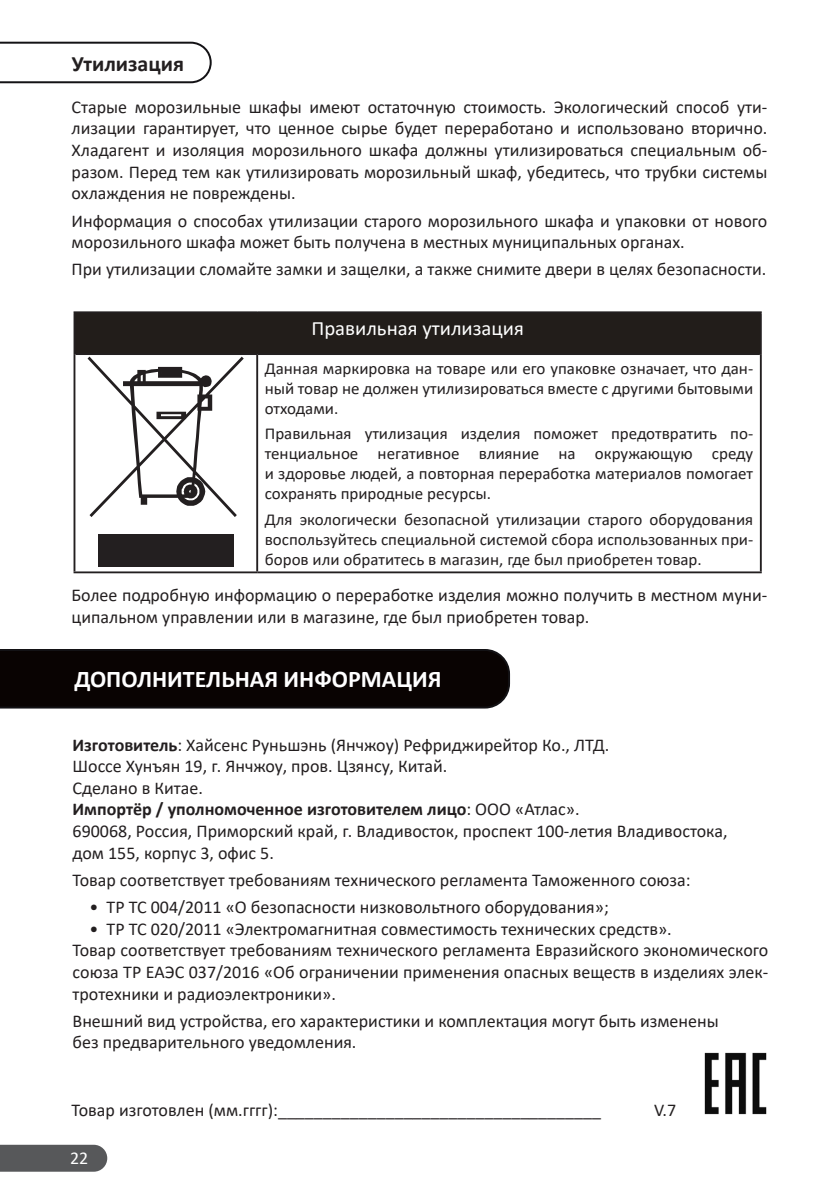
<style>
.page{position:relative;width:840px;height:1191px;background:#fff}
.page>*{position:absolute;margin:0;border:0;box-sizing:border-box;transform-origin:0 0}
.Заголовок_раздела{font:700 24px "Calibri";color:#fff}
.Подзаголовок{font:700 22px "Calibri";color:#231f20}
.t1{font:20.4px "Calibri";color:#fff}
.t2{font:18px/21.6px "Calibri";color:#231f20}
.t3{font:18px "Calibri";color:#fff}
.t4{font:16.6px/20px "Calibri";color:#231f20;text-align:justify}
.s1{font-weight:700}
</style>
<div class="page">
<div style="left:0;top:1144px;width:107px;height:27px;background:#57585a"></div>
<div style="left:74px;top:312px;width:686px;height:42px;background:#221d1a"></div>
<hr style="left:73px;top:311px;width:184px;height:2px;background:#231f20">
<hr style="left:257px;top:311px;width:504px;height:2px;background:#231f20">
<hr style="left:75px;top:353px;width:182px;height:2px;background:#231f20">
<hr style="left:257px;top:353px;width:502px;height:2px;background:#231f20">
<hr style="left:73px;top:571px;width:184px;height:2px;background:#231f20">
<hr style="left:257px;top:571px;width:504px;height:2px;background:#231f20">
<hr style="left:73px;top:313px;width:2px;height:41px;background:#231f20">
<hr style="left:759px;top:313px;width:2px;height:41px;background:#231f20">
<hr style="left:73px;top:354px;width:2px;height:217px;background:#231f20">
<hr style="left:256px;top:355px;width:2px;height:216px;background:#231f20">
<hr style="left:759px;top:354px;width:2px;height:217px;background:#231f20">
<div style="left:98px;top:533px;width:135px;height:33px;background:#231f20"></div>
<svg style="left:87px;top:356px;width:156px;height:161px"></svg>
<img style="left:704px;top:1052px;width:63px;height:63px">
<div style="left:0;top:649px;width:509px;height:59px;background:#090302"></div>
<svg style="left:0;top:42px;width:211px;height:41px"></svg>
<p class="Подзаголовок" style="left:72px;top:48px;width:114px">Утилизация</p>
<p class="t2" style="left:72px;top:96px;width:697px;text-align:justify">Старые морозильные шкафы имеют остаточную стоимость. Экологический способ ути&shy;лизации гарантирует, что ценное сырье будет переработано и использовано вторично.<br>Хладагент и изоляция морозильного шкафа должны утилизироваться специальным об&shy;разом. Перед тем как утилизировать морозильный шкаф, убедитесь, что трубки системы охлаждения не повреждены.</p>
<p class="t2" style="left:72px;top:209px;width:697px">Информация о способах утилизации старого морозильного шкафа и упаковки от нового морозильного шкафа может быть получена в местных муниципальных органах.</p>
<p class="t2" style="left:72px;top:258px;width:695px">При утилизации сломайте замки и защелки, а также снимите двери в целях безопасности.</p>
<p class="t1" style="left:311px;top:314px;width:214px">Правильная утилизация</p>
<p class="t4" style="left:264px;top:358px;width:490px">Данная маркировка на товаре или его упаковке означает, что дан&shy;ный товар не должен утилизироваться вместе с другими бытовыми отходами.</p>
<p class="t4" style="left:264px;top:423px;width:490px">Правильная утилизация изделия поможет предотвратить по&shy;тенциальное негативное влияние на окружающую среду и здоровье людей, а повторная переработка материалов помогает сохранять природные ресурсы.</p>
<p class="t4" style="left:264px;top:509px;width:489px">Для экологически безопасной утилизации старого оборудования воспользуйтесь специальной системой сбора использованных при&shy;боров или обратитесь в магазин, где был приобретен товар.</p>
<p class="t2" style="left:72px;top:584px;width:697px">Более подробную информацию о переработке изделия можно получить в местном муни&shy;ципальном управлении или в магазине, где был приобретен товар.</p>
<p class="Заголовок_раздела" style="left:74px;top:662px;width:368px">ДОПОЛНИТЕЛЬНАЯ ИНФОРМАЦИЯ</p>
<p class="t2" style="left:72px;top:733px;width:538px"><span class="s1">Изготовитель</span>: Хайсенс Руньшэнь (Янчжоу) Рефриджирейтор Ко., ЛТД.<br>Шоссе Хунъян 19, г. Янчжоу, пров. Цзянсу, Китай.<br>Сделано в Китае.</p>
<p class="t2" style="left:72px;top:798px;width:656px"><span class="s1">Импортёр / уполномоченное изготовителем лицо</span>: ООО «Атлас».<br>690068, Россия, Приморский край, г. Владивосток, проспект 100-летия Владивостока, дом 155, корпус 3, офис 5.</p>
<p class="t2" style="left:72px;top:868px;width:619px">Товар соответствует требованиям технического регламента Таможенного союза:</p>
<p class="t2" style="left:89px;top:896px;width:520px">• ТР ТС 004/2011 «О безопасности низковольтного оборудования»;</p>
<p class="t2" style="left:89px;top:917px;width:583px">• ТР ТС 020/2011 «Электромагнитная совместимость технических средств».</p>
<p class="t2" style="left:72px;top:939px;width:697px;text-align:justify">Товар соответствует требованиям технического регламента Евразийского экономического союза ТР ЕАЭС 037/2016 «Об ограничении применения опасных веществ в изделиях элек&shy;тротехники и радиоэлектроники».</p>
<p class="t2" style="left:72px;top:1009px;width:647px">Внешний вид устройства, его характеристики и комплектация могут быть изменены без предварительного уведомления.</p>
<p class="t2" style="left:72px;top:1098px;width:530px">Товар изготовлен (мм.гггг):____________________________________</p>
<p class="t2" style="left:653px;top:1098px;width:24px">V.7</p>
<p class="t3" style="left:70px;top:1145px;width:20px">22</p>
</div>
